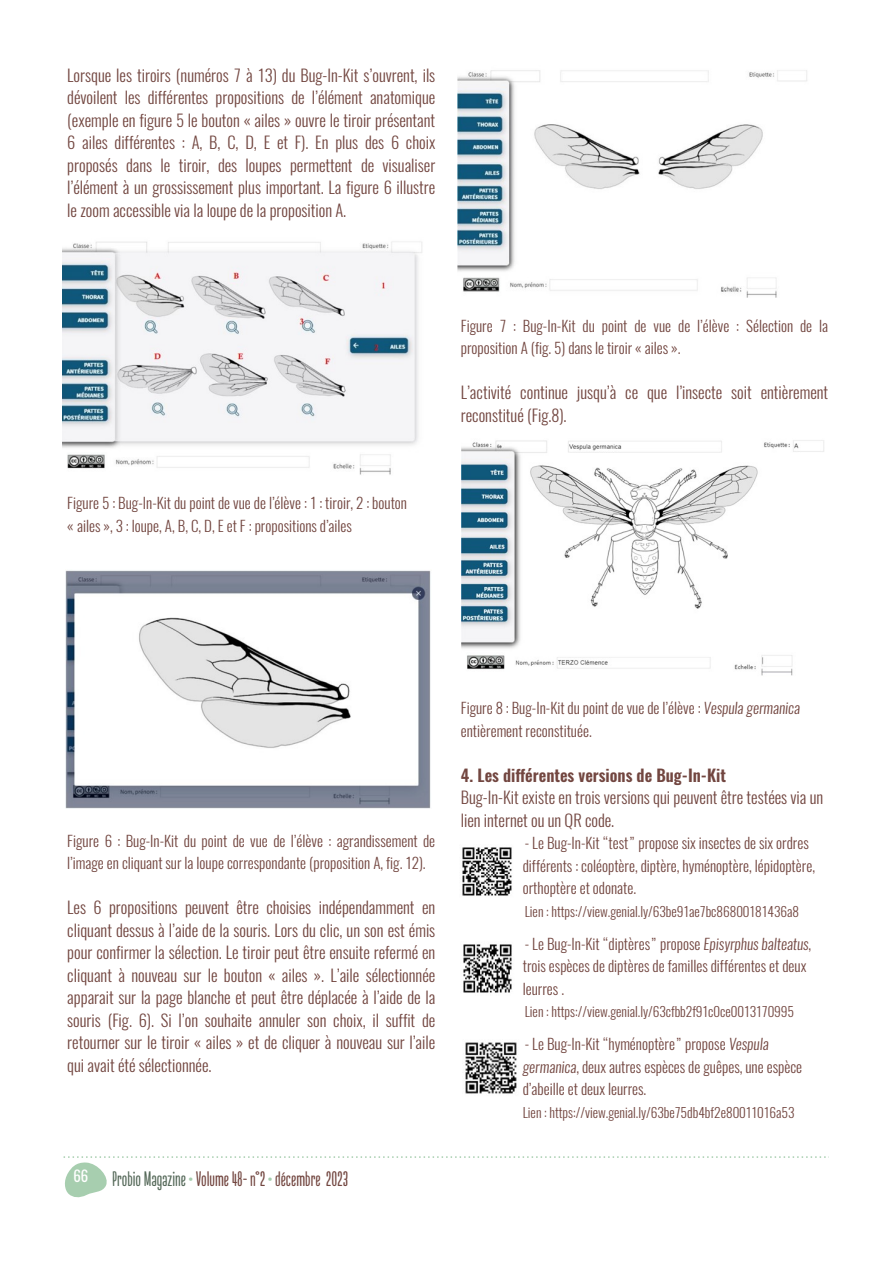
<style>
.page{position:relative;width:893px;height:1263px;background:#fff}
.page>*{position:absolute;margin:0;border:0;box-sizing:border-box;transform-origin:0 0}
.t1{font:700 21px "Briko";color:#724640}
.t2{font:300 16.5px/22.5px "Oswald";color:#724640;text-align:justify}
.t3{font:600 16.5px "Oswald";color:#724640}
.t4{font:300 15px/22.5px "Oswald";color:#724640}
.t5{font:300 13.5px "Oswald";color:#724640}
.s1{color:#546858}
.s2{color:#a7ceaf}
.s3{font-style:italic}
</style>
<div class="page">
<svg style="left:63px;top:1156px;width:766px;height:42px"></svg>
<img style="left:457px;top:70px;width:350px;height:227px">
<img style="left:63px;top:241px;width:359px;height:234px">
<img style="left:65px;top:570px;width:366px;height:239px">
<img style="left:461px;top:440px;width:363px;height:236px">
<img style="left:462px;top:847px;width:50px;height:49px">
<img style="left:463px;top:944px;width:49px;height:49px">
<img style="left:465px;top:1042px;width:52px;height:52px">
<p class="t2" style="left:67px;top:64px;width:370px">Lorsque les tiroirs (numéros 7 à 13) du Bug-In-Kit s’ouvrent, ils dévoilent les différentes propositions de l’élément anatomique (exemple en figure 5 le bouton « ailes » ouvre le tiroir présentant 6 ailes différentes : A, B, C, D, E et F). En plus des 6 choix proposés dans le tiroir, des loupes permettent de visualiser l’élément à un grossissement plus important. La figure 6 illustre le zoom accessible via la loupe de la proposition A.</p>
<p class="t4" style="left:67px;top:492px;width:341px">Figure 5 : Bug-In-Kit du point de vue de l’élève : 1 : tiroir, 2 : bouton « ailes », 3 : loupe, A, B, C, D, E et F : propositions d’ailes</p>
<p class="t4" style="left:461px;top:314px;width:369px">Figure 7 : Bug-In-Kit du point de vue de l’élève : Sélection de la proposition A (fig. 5) dans le tiroir « ailes ».</p>
<p class="t2" style="left:461px;top:381px;width:369px">L’activité continue jusqu’à ce que l’insecte soit entièrement reconstitué (Fig.8).</p>
<p class="t4" style="left:67px;top:829px;width:369px">Figure 6 : Bug-In-Kit du point de vue de l’élève : agrandissement de l’image en cliquant sur la loupe correspondante (proposition A, fig. 12).</p>
<p class="t2" style="left:67px;top:896px;width:370px">Les 6 propositions peuvent être choisies indépendamment en cliquant dessus à l’aide de la souris. Lors du clic, un son est émis pour confirmer la sélection. Le tiroir peut être ensuite refermé en cliquant à nouveau sur le bouton « ailes ». L’aile sélectionnée apparait sur la page blanche et peut être déplacée à l’aide de la souris (Fig. 6). Si l’on souhaite annuler son choix, il suffit de retourner sur le tiroir « ailes » et de cliquer à nouveau sur l’aile qui avait été sélectionnée.</p>
<p class="t1" style="left:73px;top:1166px;width:276px"><sup>66</sup> <span class="s1">ProbioMagazine</span><span class="s2">•</span>Volume48-n°2<span class="s2">•</span>décembre 2023</p>
<p class="t4" style="left:461px;top:697px;width:341px">Figure 8 : Bug-In-Kit du point de vue de l’élève : <span class="s3">Vespula germanica </span>entièrement reconstituée.</p>
<p class="t3" style="left:461px;top:764px;width:267px">4. Les différentes versions de Bug-In-Kit</p>
<p class="t2" style="left:461px;top:786px;width:364px">Bug-In-Kit existe en trois versions qui peuvent être testées via un lien internet ou un QR code.</p>
<p class="t4" style="left:523px;top:832px;width:294px">- Le Bug-In-Kit “test” propose six insectes de six ordres différents : coléoptère, diptère, hyménoptère, lépidoptère, orthoptère et odonate.</p>
<p class="t5" style="left:525px;top:902px;width:276px">Lien : https://view.genial.ly/63be91ae7bc86800181436a8</p>
<p class="t4" style="left:523px;top:932px;width:290px">- Le Bug-In-Kit “diptères” propose <span class="s3">Episyrphus balteatus</span>, trois espèces de diptères de familles différentes et deux leurres .</p>
<p class="t5" style="left:525px;top:1002px;width:271px">Lien : https://view.genial.ly/63cfbb2f91c0ce0013170995</p>
<p class="t4" style="left:523px;top:1033px;width:281px">- Le Bug-In-Kit “hyménoptère” propose <span class="s3">Vespula germanica</span>, deux autres espèces de guêpes, une espèce d’abeille et deux leurres.</p>
<p class="t5" style="left:523px;top:1103px;width:273px">Lien : https://view.genial.ly/63be75db4bf2e80011016a53</p>
</div>
